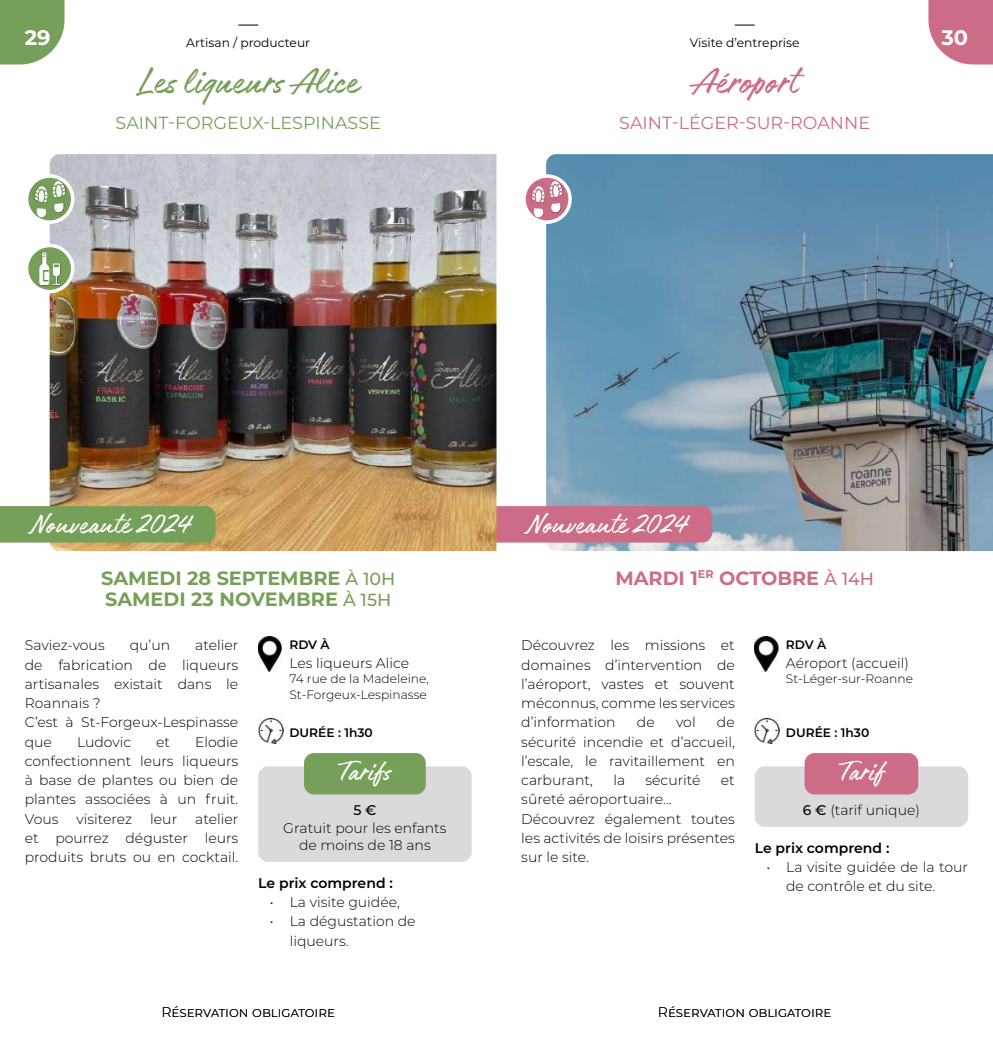
<style>
.page{position:relative;width:993px;height:1042px;background:#fff}
.page>*{position:absolute;margin:0;border:0;box-sizing:border-box;transform-origin:0 0}
.t1{font:42px "Authenia Solid";letter-spacing:-.01em;color:#76a059}
.t2{font:42px "Authenia Solid";color:#cd6c86}
.t3{font:31.5px "Authenia Solid";letter-spacing:-.01em;color:#fff}
.t4{font:700 21px "Montserrat";color:#fff}
.t5{font:700 19.25px/21px "Montserrat";color:#76a059}
.t6{font:700 19.25px "Montserrat";color:#cd6c86}
.t7{font:17.5px "Montserrat";color:#76a059}
.t8{font:17.5px "Montserrat";color:#cd6c86}
.t9{font:300 14px/19.2px "Montserrat";color:#000}
.t10{font:600 14px "Montserrat";color:#000}
.t11{font:500 14px "Montserrat";color:#000}
.t12{font:300 12.25px/15.8px "Montserrat";color:#000}
.t13{font:12.25px "Montserrat";color:#000}
.t14{font:600 12.25px "Montserrat";color:#000}
.s1{font-weight:500;font-size:17.5px}
.s2{font-weight:500}
</style>
<div class="page">
<svg style="left:734px;top:25px;width:20px;height:1px"></svg>
<svg style="left:928px;top:0;width:64px;height:64px"></svg>
<svg style="left:238px;top:25px;width:20px;height:1px"></svg>
<svg style="left:0;top:0;width:64px;height:64px"></svg>
<img style="left:546px;top:154px;width:446px;height:397px">
<div style="left:496px;top:506px;width:216px;height:36px;background:#cd6c86"></div>
<img style="left:50px;top:154px;width:446px;height:397px">
<svg style="left:27px;top:176px;width:46px;height:46px"></svg>
<div style="left:25px;top:174px;width:49px;height:50px;border:4px solid #fff;border-radius:50%"></div>
<img style="left:32px;top:182px;width:35px;height:34px">
<div style="left:258px;top:766px;width:213px;height:96px;background:#dadada;border-radius:10px"></div>
<div style="left:304px;top:753px;width:121px;height:41px;background:#76a059;border-radius:10px"></div>
<img style="left:258px;top:637px;width:24px;height:34px">
<img style="left:258px;top:718px;width:25px;height:25px">
<svg style="left:27px;top:245px;width:46px;height:47px"></svg>
<div style="left:25px;top:244px;width:49px;height:49px;border:4px solid #fff;border-radius:50%"></div>
<img style="left:32px;top:251px;width:35px;height:35px">
<div style="left:0;top:506px;width:215px;height:36px;background:#76a059"></div>
<svg style="left:523px;top:176px;width:47px;height:46px"></svg>
<div style="left:522px;top:174px;width:49px;height:50px;border:4px solid #fff;border-radius:50%"></div>
<img style="left:529px;top:182px;width:35px;height:34px">
<img style="left:754px;top:637px;width:25px;height:34px">
<div style="left:754px;top:766px;width:213px;height:61px;background:#dadada;border-radius:10px"></div>
<div style="left:804px;top:753px;width:113px;height:41px;background:#cd6c86;border-radius:10px"></div>
<img style="left:754px;top:718px;width:25px;height:25px">
<h3 class="t4" style="left:25px;top:23px;width:27px">29</h3>
<p class="t13" style="left:186px;top:34px;width:125px">Artisan / producteur</p>
<h1 class="t1" style="left:138px;top:60px;width:222px">Les liqueurs Alice</h1>
<p class="t7" style="left:116px;top:111px;width:266px">SAINT-FORGEUX-LESPINASSE</p>
<p class="t13" style="left:689px;top:34px;width:111px">Visite d’entreprise</p>
<h1 class="t2" style="left:691px;top:60px;width:108px">Aéroport</h1>
<p class="t8" style="left:619px;top:111px;width:252px">SAINT-LÉGER-SUR-ROANNE</p>
<h3 class="t4" style="left:941px;top:23px;width:28px">30</h3>
<h2 class="t3" style="left:30px;top:508px;width:162px">Nouveauté 2024</h2>
<h3 class="t5" style="left:101px;top:566px;width:296px">SAMEDI 28 SEPTEMBRE <span class="s1">À 10H<br></span>SAMEDI 23 NOVEMBRE <span class="s1">À 15H</span></h3>
<p class="t9" style="left:25px;top:635px;width:81px">Saviez-vous</p>
<p class="t9" style="left:130px;top:635px;width:42px">qu’un</p>
<p class="t14" style="left:289px;top:635px;width:42px">RDV À</p>
<p class="t9" style="left:25px;top:635px;width:215px;text-indent:170px">atelier de fabrication de liqueurs artisanales existait dans le<br>Roannais ?<br>C’est à St-Forgeux-Lespinasse que</p>
<p class="t9" style="left:289px;top:652px;width:121px">Les liqueurs Alice</p>
<p class="t12" style="left:289px;top:671px;width:141px">74 rue de la Madeleine,<br>St-Forgeux-Lespinasse</p>
<p class="t14" style="left:289px;top:723px;width:85px">DURÉE : 1h30</p>
<p class="t9" style="left:25px;top:731px;width:215px;text-align:justify;text-indent:170px">Elodie confectionnent leurs liqueurs à base de plantes ou bien de plantes associées à un fruit.<br>Vous</p>
<p class="t9" style="left:77px;top:731px;width:56px">Ludovic</p>
<p class="t9" style="left:156px;top:731px;width:15px">et</p>
<h2 class="t3" style="left:338px;top:755px;width:54px">Tarifs</h2>
<p class="t11" style="left:353px;top:800px;width:25px">5 €</p>
<p class="t9" style="left:283px;top:818px;width:165px;line-height:17.5px;text-align:center">Gratuit pour les enfants de moins de 18 ans</p>
<p class="t9" style="left:25px;top:808px;width:215px;text-align:justify;text-indent:170px">atelier et pourrez déguster leurs produits bruts ou en cocktail.</p>
<p class="t9" style="left:76px;top:808px;width:57px">visiterez</p>
<p class="t9" style="left:150px;top:808px;width:28px">leur</p>
<p class="t10" style="left:258px;top:873px;width:136px">Le prix comprend :</p>
<p class="t9" style="left:270px;top:892px;width:131px">• La visite guidée,</p>
<p class="t9" style="left:289px;top:911px;width:127px;text-indent:-20px">• La dégustation de liqueurs.</p>
<h2 class="t3" style="left:526px;top:508px;width:162px">Nouveauté 2024</h2>
<h3 class="t6" style="left:615px;top:564px;width:260px">MARDI 1<sup>ER</sup> OCTOBRE <span class="s1">À 14H</span></h3>
<p class="t9" style="left:521px;top:635px;width:215px;text-align:justify">Découvrez les missions et domaines d’intervention de l’aéroport, vastes et souvent méconnus, comme les services d’information</p>
<p class="t9" style="left:521px;top:712px;width:215px;text-align:justify;text-indent:195px">de sécurité incendie et d’accueil, l’escale, le ravitaillement en carburant,</p>
<p class="t9" style="left:636px;top:712px;width:19px">de</p>
<p class="t9" style="left:676px;top:712px;width:21px">vol</p>
<p class="t9" style="left:613px;top:770px;width:13px">la</p>
<p class="t9" style="left:645px;top:770px;width:56px">sécurité</p>
<p class="t9" style="left:720px;top:770px;width:15px">et</p>
<p class="t9" style="left:521px;top:789px;width:215px">sûreté aéroportuaire...<br>Découvrez également toutes les activités de loisirs présentes sur le site.</p>
<p class="t14" style="left:785px;top:635px;width:42px">RDV À</p>
<p class="t9" style="left:785px;top:652px;width:124px">Aéroport (accueil)</p>
<p class="t12" style="left:785px;top:671px;width:128px">St-Léger-sur-Roanne</p>
<p class="t14" style="left:785px;top:723px;width:85px">DURÉE : 1h30</p>
<h2 class="t3" style="left:839px;top:755px;width:46px">Tarif</h2>
<p class="t9" style="left:802px;top:800px;width:119px"><span class="s2">6 €</span> (tarif unique)</p>
<p class="t10" style="left:754px;top:838px;width:136px">Le prix comprend :</p>
<p class="t9" style="left:786px;top:857px;width:183px;text-indent:-20px">• La visite guidée de la tour de contrôle et du site.</p>
<p class="t9" style="left:161px;top:1002px;width:175px">Réservation obligatoire</p>
<p class="t9" style="left:657px;top:1002px;width:175px">Réservation obligatoire</p>
</div>
